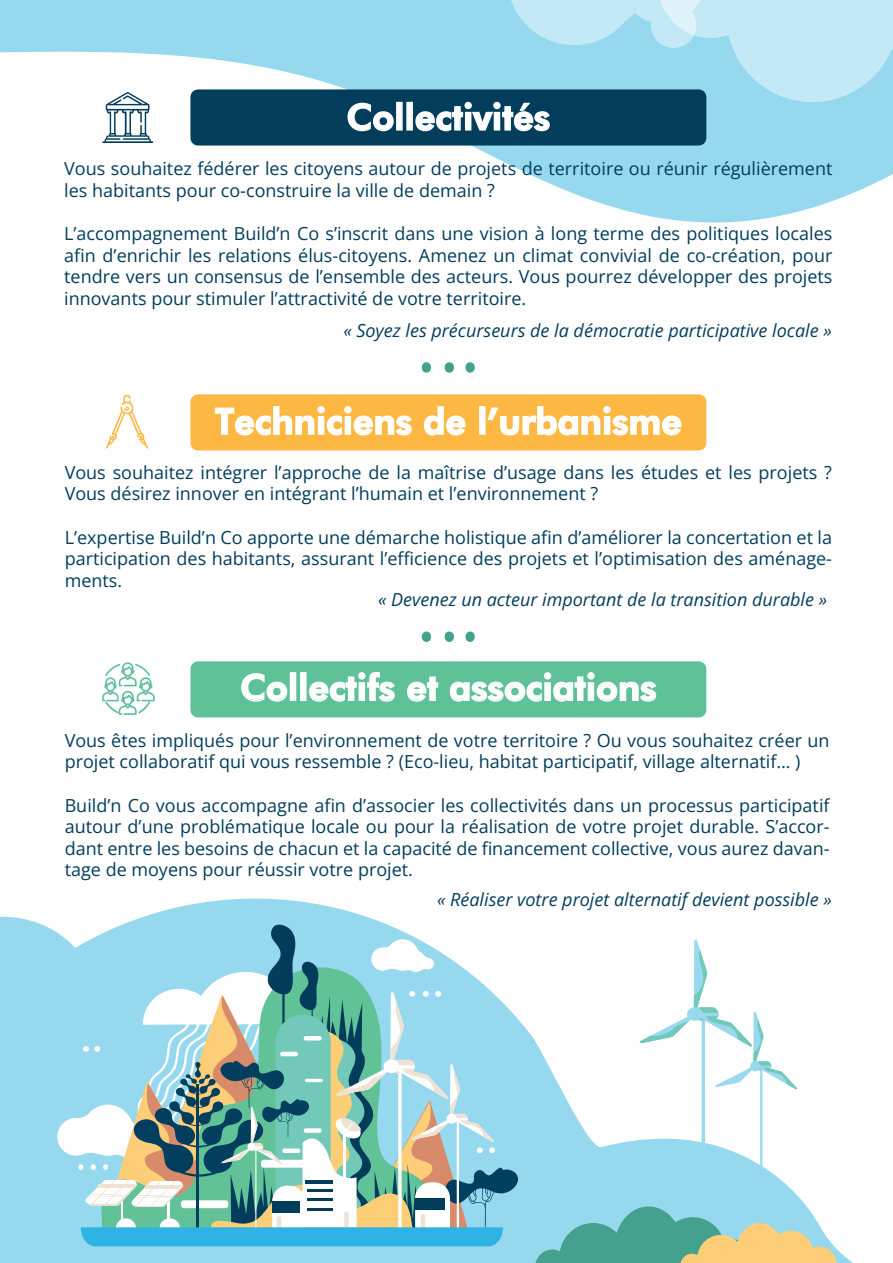
<style>
.page{position:relative;width:893px;height:1263px;background:#fff}
.page>*{position:absolute;margin:0;border:0;box-sizing:border-box;transform-origin:0 0}
.t1{font:800 36px "Futura BT";color:#fff}
.t2{font:18px/21.6px "Open Sans";color:#023d5c}
.t3{font:italic 18px "Open Sans";color:#023d5c}
</style>
<div class="page">
<svg style="left:0;top:0;width:2px;height:53px"></svg>
<svg style="left:2px;top:0;width:891px;height:222px"></svg>
<svg style="left:519px;top:939px;width:334px;height:324px"></svg>
<svg style="left:0;top:898px;width:519px;height:365px"></svg>
<svg style="left:535px;top:1206px;width:301px;height:57px"></svg>
<div style="left:190px;top:89px;width:516px;height:57px;background:#023d5c;border:15px solid #023d5c"></div>
<svg style="left:347px;top:102px;width:47px;height:30px"></svg>
<div style="left:396px;top:102px;width:7px;height:29px;border:2px solid #fff"></div>
<div style="left:406px;top:102px;width:7px;height:29px;border:2px solid #fff"></div>
<svg style="left:415px;top:0;width:478px;height:145px"></svg>
<svg style="left:102px;top:92px;width:51px;height:51px"></svg>
<div style="left:190px;top:661px;width:516px;height:56px;background:#5fc197"></div>
<svg style="left:240px;top:672px;width:48px;height:30px"></svg>
<div style="left:290px;top:672px;width:6px;height:29px;border:2px solid #fff"></div>
<div style="left:300px;top:672px;width:7px;height:29px;border:2px solid #fff"></div>
<svg style="left:308px;top:671px;width:88px;height:31px"></svg>
<svg style="left:406px;top:676px;width:33px;height:26px"></svg>
<svg style="left:449px;top:671px;width:208px;height:31px"></svg>
<svg style="left:102px;top:662px;width:53px;height:53px"></svg>
<div style="left:190px;top:394px;width:516px;height:56px;background:#fcb843"></div>
<svg style="left:214px;top:405px;width:199px;height:31px"></svg>
<svg style="left:423px;top:405px;width:43px;height:31px"></svg>
<div style="left:479px;top:406px;width:7px;height:29px;border:2px solid #fff"></div>
<svg style="left:487px;top:405px;width:195px;height:31px"></svg>
<svg style="left:106px;top:395px;width:42px;height:54px"></svg>
<hr style="left:702px;top:1010px;width:3px;height:168px;background:#98d9ee;border-radius:2px">
<hr style="left:760px;top:1063px;width:2px;height:122px;background:#98d9ee">
<svg style="left:640px;top:940px;width:157px;height:149px"></svg>
<svg style="left:444px;top:362px;width:10px;height:11px"></svg>
<svg style="left:421px;top:362px;width:10px;height:11px"></svg>
<svg style="left:465px;top:362px;width:10px;height:11px"></svg>
<svg style="left:444px;top:631px;width:10px;height:11px"></svg>
<svg style="left:421px;top:631px;width:10px;height:11px"></svg>
<svg style="left:465px;top:631px;width:10px;height:11px"></svg>
<h1 class="t1" style="left:346px;top:95px;width:205px">Collectivités</h1>
<p class="t2" style="left:64px;top:157px;width:770px">Vous souhaitez fédérer les citoyens autour de projets de territoire ou réunir régulièrement les habitants pour co-construire la ville de demain ?</p>
<p class="t2" style="left:64px;top:222px;width:770px;text-align:justify">L’accompagnement Build’n Co s’inscrit dans une vision à long terme des politiques locales afin d’enrichir les relations élus-citoyens. Amenez un climat convivial de co-création, pour tendre vers un consensus de l’ensemble des acteurs. Vous pourrez développer des projets innovants pour stimuler l’attractivité de votre territoire.</p>
<p class="t3" style="left:343px;top:318px;width:490px">« Soyez les précurseurs de la démocratie participative locale »</p>
<h1 class="t1" style="left:215px;top:399px;width:469px">Techniciens de l’urbanisme</h1>
<p class="t2" style="left:65px;top:461px;width:769px">Vous souhaitez intégrer l’approche de la maîtrise d’usage dans les études et les projets ?<br>Vous désirez innover en intégrant l’humain et l’environnement ?</p>
<p class="t2" style="left:65px;top:526px;width:769px;text-align:justify">L’expertise Build’n Co apporte une démarche holistique afin d’améliorer la concertation et la participation des habitants, assurant l’efficience des projets et l’optimisation des aménage&shy;ments.</p>
<p class="t3" style="left:378px;top:587px;width:451px">« Devenez un acteur important de la transition durable »</p>
<h1 class="t1" style="left:240px;top:665px;width:418px">Collectifs et associations</h1>
<p class="t2" style="left:65px;top:729px;width:766px">Vous êtes impliqués pour l’environnement de votre territoire ? Ou vous souhaitez créer un projet collaboratif qui vous ressemble ? (Eco-lieu, habitat participatif, village alternatif… )</p>
<p class="t2" style="left:65px;top:794px;width:766px;text-align:justify">Build’n Co vous accompagne afin d’associer les collectivités dans un processus participatif autour d’une problématique locale ou pour la réalisation de votre projet durable. S’accor&shy;dant entre les besoins de chacun et la capacité de financement collective, vous aurez davan&shy;tage de moyens pour réussir votre projet.</p>
<p class="t3" style="left:437px;top:887px;width:396px">« Réaliser votre projet alternatif devient possible »</p>
</div>
